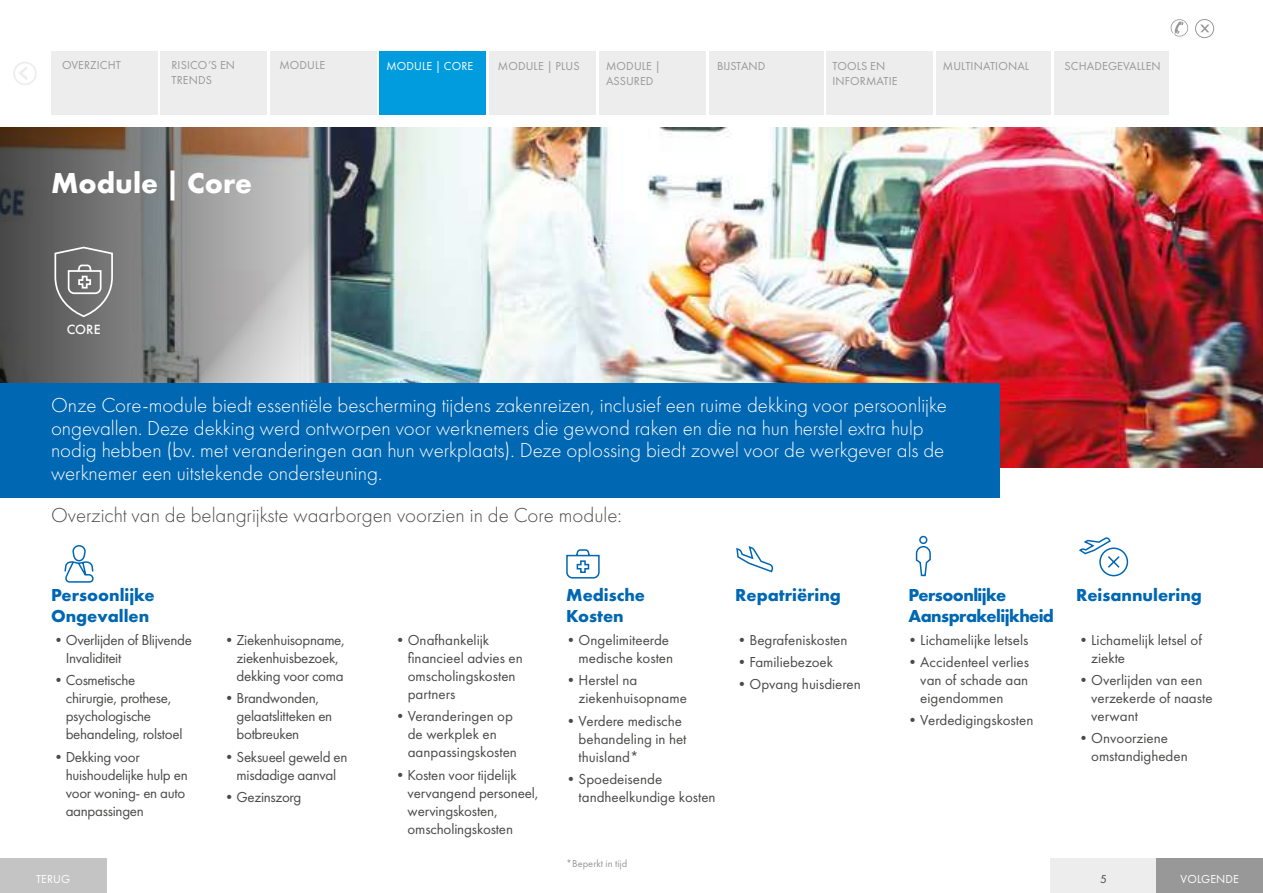
<style>
.page{position:relative;width:1263px;height:893px;background:#fff}
.page>*{position:absolute;margin:0;border:0;box-sizing:border-box;transform-origin:0 0}
.t1{font:700 30px "Futura PT";color:#fff}
.t2{font:300 21px/22.5px "Futura PT";color:#fff}
.t3{font:300 21px "Futura PT";color:#4a4a49}
.t4{font:700 18px/21.6px "Futura PT";color:#0067b2}
.t5{font:700 18px/21.6px "Futura PT";letter-spacing:-.03em;color:#0067b2}
.t6{font:15px/18px "Futura PT";color:#4a4a49}
.t7{font:15px/18px "Futura PT";letter-spacing:-.02em;color:#4a4a49}
.t8{font:500 13.8px "Futura PT";color:#fff}
.t9{font:12px/15px "Futura PT";letter-spacing:.01em;color:#999898}
.t10{font:12px "Futura PT";letter-spacing:.01em;color:#fff}
.t11{font:12px "Futura PT";color:#4a4a49}
.t12{font:10.5px "Futura PT";color:#999898}
</style>
<div class="page">
<svg style="left:1171px;top:19px;width:17px;height:18px"></svg>
<div style="left:1195px;top:19px;width:19px;height:19px;border:1px solid #999898;border-radius:50%"></div>
<svg style="left:1200px;top:25px;width:9px;height:7px"></svg>
<svg style="left:19px;top:67px;width:9px;height:13px"></svg>
<div style="left:13px;top:62px;width:24px;height:23px;border:2px solid #ededed;border-radius:50%"></div>
<img style="left:555px;top:128px;width:708px;height:340px">
<img style="left:0;top:128px;width:555px;height:255px">
<div style="left:1050px;top:859px;width:213px;height:34px;background:#ededed"></div>
<div style="left:0;top:859px;width:106px;height:34px;background:#c4c4c4"></div>
<div style="left:1157px;top:859px;width:106px;height:34px;background:#999898"></div>
<div style="left:827px;top:51px;width:106px;height:64px;background:#ededed"></div>
<div style="left:490px;top:51px;width:106px;height:64px;background:#ededed"></div>
<div style="left:1054px;top:51px;width:115px;height:64px;background:#ededed"></div>
<div style="left:936px;top:51px;width:115px;height:64px;background:#ededed"></div>
<div style="left:709px;top:51px;width:114px;height:64px;background:#ededed"></div>
<div style="left:380px;top:51px;width:106px;height:64px;background:#009cde"></div>
<div style="left:270px;top:51px;width:106px;height:64px;background:#ededed"></div>
<div style="left:599px;top:51px;width:106px;height:64px;background:#ededed"></div>
<div style="left:161px;top:51px;width:106px;height:64px;background:#ededed"></div>
<div style="left:51px;top:51px;width:106px;height:64px;background:#ededed"></div>
<svg style="left:64px;top:545px;width:30px;height:38px"></svg>
<svg style="left:566px;top:549px;width:34px;height:30px"></svg>
<svg style="left:915px;top:535px;width:16px;height:42px"></svg>
<svg style="left:736px;top:546px;width:38px;height:27px"></svg>
<svg style="left:1079px;top:537px;width:50px;height:40px"></svg>
<div style="left:0;top:383px;width:999px;height:114px;background:#0067b2"></div>
<svg style="left:54px;top:246px;width:60px;height:72px"></svg>
<p class="t9" style="left:279px;top:57px;width:47px">MODULE</p>
<p class="t10" style="left:386px;top:59px;width:89px">MODULE | CORE</p>
<p class="t9" style="left:606px;top:59px;width:56px">MODULE |</p>
<p class="t9" style="left:943px;top:59px;width:88px">MULTINATIONAL</p>
<p class="t9" style="left:1064px;top:59px;width:98px">SCHADEGEVALLEN</p>
<p class="t9" style="left:606px;top:74px;width:49px">ASSURED</p>
<p class="t9" style="left:62px;top:57px;width:60px">OVERZICHT</p>
<p class="t9" style="left:171px;top:57px;width:65px">RISICO’S EN<br>TRENDS</p>
<p class="t9" style="left:717px;top:59px;width:50px">BIJSTAND</p>
<p class="t9" style="left:832px;top:59px;width:67px">TOOLS EN<br>INFORMATIE</p>
<p class="t9" style="left:498px;top:59px;width:83px">MODULE | PLUS</p>
<h1 class="t1" style="left:51px;top:164px;width:203px">Module | Core</h1>
<p class="t8" style="left:67px;top:321px;width:35px">CORE</p>
<p class="t2" style="left:51px;top:394px;width:897px">Onze Core-module biedt essentiële bescherming tijdens zakenreizen, inclusief een ruime dekking voor persoonlijke ongevallen. Deze dekking werd ontworpen voor werknemers die gewond raken en die na hun herstel extra hulp nodig hebben (bv. met veranderingen aan hun werkplaats). Deze oplossing biedt zowel voor de werkgever als de werknemer een uitstekende ondersteuning.</p>
<h2 class="t3" style="left:51px;top:503px;width:572px">Overzicht van de belangrijkste waarborgen voorzien in de Core module:</h2>
<p class="t4" style="left:51px;top:583px;width:105px">Persoonlijke<br>Ongevallen</p>
<p class="t4" style="left:566px;top:583px;width:80px">Medische<br>Kosten</p>
<p class="t4" style="left:735px;top:583px;width:107px">Repatriëring</p>
<p class="t5" style="left:908px;top:583px;width:147px">Persoonlijke<br>Aansprakelijkheid</p>
<p class="t4" style="left:1076px;top:583px;width:127px">Reisannulering</p>
<p class="t7" style="left:66px;top:631px;width:128px;text-indent:-15px">•Overlijden of Blijvende<br>Invaliditeit</p>
<p class="t7" style="left:66px;top:671px;width:118px;text-indent:-15px">•Cosmetische chirurgie, prothese, psychologische behandeling, rolstoel</p>
<p class="t7" style="left:66px;top:747px;width:123px;text-indent:-15px">•Dekking voor huishoudelijke hulp en voor woning- en auto aanpassingen</p>
<p class="t7" style="left:237px;top:631px;width:110px;text-indent:-15px">•Ziekenhuisopname, ziekenhuisbezoek, dekking voor coma</p>
<p class="t7" style="left:237px;top:689px;width:97px;text-indent:-15px">•Brandwonden, gelaatslitteken en botbreuken</p>
<p class="t7" style="left:222px;top:747px;width:127px;text-align:center">•Seksueel geweld en misdadige aanval</p>
<p class="t7" style="left:222px;top:788px;width:81px">•Gezinszorg</p>
<p class="t6" style="left:408px;top:631px;width:117px;text-indent:-15px">•Onafhankelijk financieel advies en omscholingskosten partners</p>
<p class="t6" style="left:408px;top:707px;width:111px;text-indent:-15px">•Veranderingen op de werkplek en aanpassingskosten</p>
<p class="t6" style="left:408px;top:765px;width:133px;text-indent:-15px">•Kosten voor tijdelijk vervangend personeel, wervingskosten, omscholingskosten</p>
<p class="t6" style="left:564px;top:631px;width:111px;text-align:right">•Ongelimiteerde medische kosten</p>
<p class="t6" style="left:579px;top:671px;width:110px;text-indent:-15px">•Herstel na ziekenhuisopname</p>
<p class="t6" style="left:579px;top:711px;width:109px;text-indent:-15px">•Verdere medische behandeling in het thuisland*</p>
<p class="t6" style="left:579px;top:770px;width:139px;text-indent:-15px">•Spoedeisende tandheelkundige kosten</p>
<p class="t12" style="left:566px;top:857px;width:63px">*Beperkt in tijd</p>
<p class="t6" style="left:734px;top:631px;width:115px">•Begrafeniskosten</p>
<p class="t6" style="left:734px;top:653px;width:100px">•Familiebezoek</p>
<p class="t6" style="left:734px;top:675px;width:128px">•Opvang huisdieren</p>
<p class="t6" style="left:905px;top:631px;width:125px">•Lichamelijke letsels</p>
<p class="t6" style="left:920px;top:653px;width:110px;text-align:justify;text-indent:-15px">•Accidenteel verlies van of schade aan eigendommen</p>
<p class="t6" style="left:905px;top:711px;width:130px">•Verdedigingskosten</p>
<p class="t6" style="left:1091px;top:631px;width:112px;text-indent:-15px">•Lichamelijk letsel of ziekte</p>
<p class="t6" style="left:1091px;top:671px;width:123px;text-indent:-15px">•Overlijden van een verzekerde of naaste verwant</p>
<p class="t6" style="left:1091px;top:729px;width:98px;text-indent:-15px">•Onvoorziene omstandigheden</p>
<p class="t10" style="left:36px;top:872px;width:36px">TERUG</p>
<p class="t11" style="left:1100px;top:872px;width:8px">5</p>
<p class="t10" style="left:1180px;top:872px;width:60px">VOLGENDE</p>
</div>
